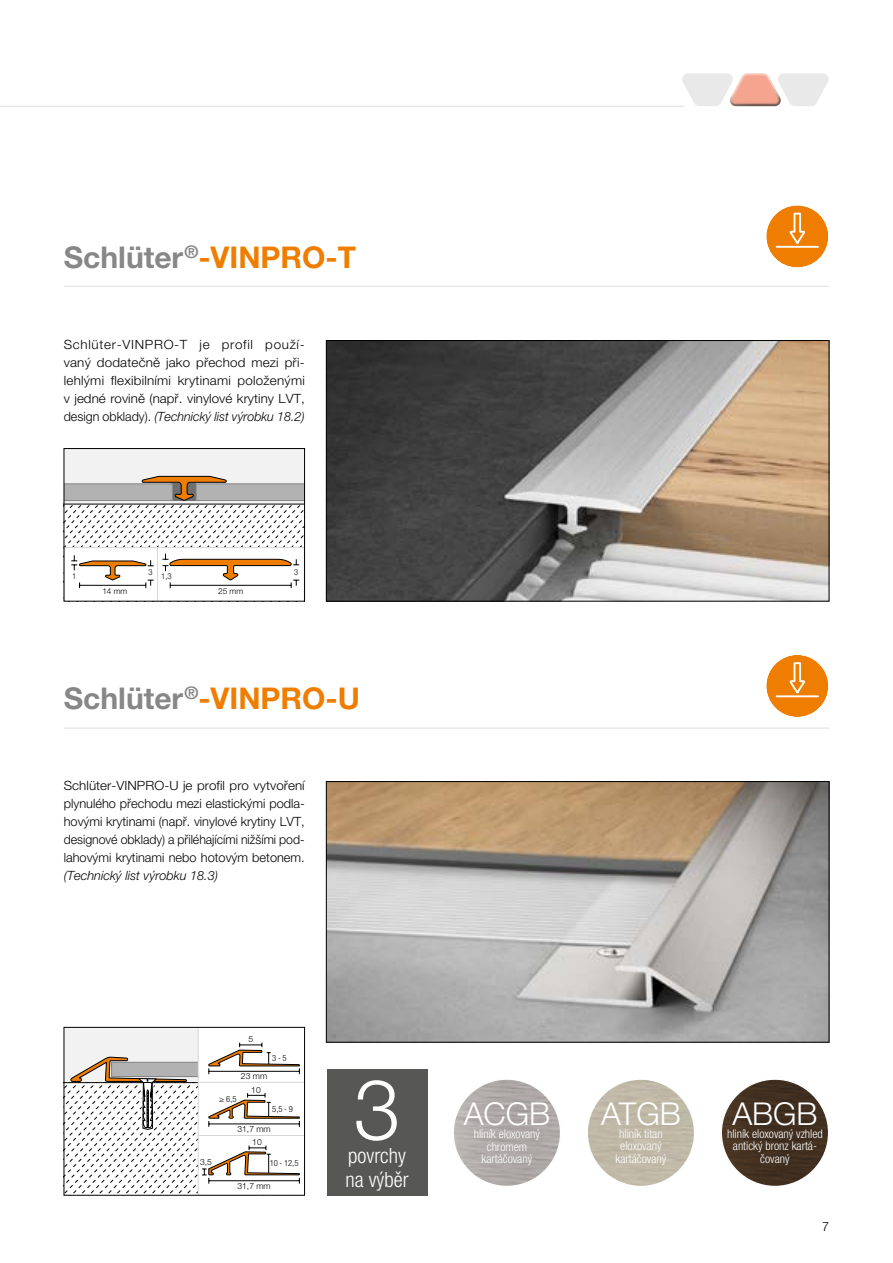
<style>
.page{position:relative;width:893px;height:1263px;background:#fff}
.page>*{position:absolute;margin:0;border:0;box-sizing:border-box;transform-origin:0 0}
.t1{font:300 84px "Helvetica Neue LT Pro";color:#fff}
.headline_12pt_orange{font:300 31.5px "Helvetica Neue LT Pro";color:#fff}
.Produktbeschreibung{font:700 30px "Helvetica Neue LT Pro";color:#ef7d00}
.t2{font:300 condensed 21px "Helvetica Neue LT Pro";color:#fff}
.Produktbeschreibung-2{font:300 12.75px/18px "Helvetica Neue LT Pro";letter-spacing:.005em;color:#000;text-align:justify;scale:1.05 1}
.Produktbeschreibung-3{font:300 12.75px "Helvetica Neue LT Pro";letter-spacing:.005em;color:#000}
.headline_12pt_orange-2{font:300 condensed 12px/12.8px "Helvetica Neue LT Pro";color:#fff;text-align:center}
.t3{font:300 8.55px "Helvetica Neue LTW1 G";color:#000}
.t4{font:300 condensed 8.55px "Helvetica Neue LTW1 G";color:#000}
.t5{font:300 8.25px "Helvetica Neue LTW1 G";color:#000}
.t6{font:300 8.25px "Helvetica Neue LTW1 G";color:#000;scale:.9 1}
.s1{color:#878787}
.s2{font-style:italic}
</style>
<div class="page">
<hr style="left:0;top:106px;width:685px;height:1px;background:#e9e9e9">
<div style="left:766px;top:205px;width:62px;height:63px;background:#ef7d00;border-radius:50%"></div>
<svg style="left:789px;top:212px;width:16px;height:31px"></svg>
<hr style="left:776px;top:246px;width:42px;height:2px;background:#fff">
<div style="left:765px;top:205px;width:64px;height:63px;border:1px solid #fff;border-radius:50%"></div>
<div style="left:766px;top:655px;width:62px;height:62px;background:#ef7d00;border-radius:50%"></div>
<svg style="left:789px;top:662px;width:16px;height:30px"></svg>
<hr style="left:776px;top:695px;width:42px;height:2px;background:#fff">
<div style="left:765px;top:654px;width:64px;height:64px;border:1px solid #fff;border-radius:50%"></div>
<img style="left:328px;top:342px;width:499px;height:257px">
<div style="left:326px;top:340px;width:503px;height:261px;border:1px solid #000"></div>
<img style="left:328px;top:783px;width:499px;height:257px">
<div style="left:326px;top:781px;width:503px;height:261px;border:1px solid #000"></div>
<div style="left:64px;top:448px;width:241px;height:153px;background:#f2f2f2"></div>
<svg style="left:66px;top:476px;width:237px;height:123px"></svg>
<hr style="left:170px;top:585px;width:121px;height:1px;background:#000">
<div style="left:64px;top:448px;width:241px;height:153px;border:1px solid #000"></div>
<svg style="left:66px;top:1029px;width:237px;height:164px"></svg>
<div style="left:64px;top:1027px;width:241px;height:168px;border:1px solid #000"></div>
<svg style="left:682px;top:73px;width:147px;height:33px"></svg>
<img style="left:721px;top:1079px;width:108px;height:107px;border-radius:54px">
<div style="left:587px;top:1079px;width:107px;height:107px;background:#c0b9a7;border-radius:54px"></div>
<img style="left:453px;top:1079px;width:107px;height:107px;border-radius:54px">
<hr style="left:64px;top:286px;width:765px;height:1px;background:#e9e9e9">
<hr style="left:64px;top:727px;width:765px;height:2px;background:#e9e9e9">
<div style="left:327px;top:1070px;width:100px;height:126px;background:#575756"></div>
<p class="Produktbeschreibung" style="left:64px;top:239px;width:294px"><span class="s1">Schlüter</span><sup>®</sup>-VINPRO-T</p>
<p class="Produktbeschreibung-2" style="left:64px;top:335px;width:231px">Schlüter-VINPRO-T je profil použí&shy;vaný dodatečně jako přechod mezi při&shy;lehlými flexibilními krytinami položenými v jedné rovině (např. vinylové krytiny LVT, design obklady). <span class="s2">(Technický list výrobku 18.2)</span></p>
<p class="t6" style="left:72px;top:571px;width:6px">1</p>
<p class="t5" style="left:102px;top:586px;width:27px">14 mm</p>
<p class="t6" style="left:148px;top:567px;width:6px">3</p>
<p class="t6" style="left:161px;top:571px;width:13px">1,3</p>
<p class="t5" style="left:218px;top:586px;width:27px">25 mm</p>
<p class="t6" style="left:294px;top:567px;width:6px">3</p>
<p class="Produktbeschreibung" style="left:64px;top:680px;width:298px"><span class="s1">Schlüter</span><sup>®</sup>-VINPRO-U</p>
<p class="Produktbeschreibung-2" style="left:64px;top:776px;width:231px">Schlüter-VINPRO-U je profil pro vytvoření plynulého přechodu mezi elastickými podla&shy;hovými krytinami (např. vinylové krytiny LVT, designové obklady) a přiléhajícími nižšími pod&shy;lahovými krytinami nebo hotovým betonem. <span class="s2">(Technický list výrobku 18.3)</span></p>
<p class="t3" style="left:248px;top:1034px;width:6px">5</p>
<p class="t4" style="left:272px;top:1053px;width:16px">3-5</p>
<p class="t3" style="left:241px;top:1071px;width:28px">23 mm</p>
<p class="t4" style="left:219px;top:1094px;width:19px">≥ 6,5</p>
<p class="t3" style="left:251px;top:1084px;width:11px">10</p>
<p class="t4" style="left:272px;top:1104px;width:22px">5,5-9</p>
<p class="t3" style="left:237px;top:1124px;width:35px">31,7 mm</p>
<p class="t3" style="left:252px;top:1137px;width:11px">10</p>
<p class="t3" style="left:200px;top:1156px;width:13px">3,5</p>
<p class="t4" style="left:270px;top:1158px;width:30px">10 - 12,5</p>
<p class="t3" style="left:237px;top:1181px;width:35px">31,7 mm</p>
<p class="t1" style="left:354px;top:1058px;width:48px">3</p>
<p class="t2" style="left:348px;top:1143px;width:59px">povrchy</p>
<p class="t2" style="left:346px;top:1167px;width:64px">na výběr</p>
<p class="headline_12pt_orange" style="left:464px;top:1094px;width:88px">ACGB</p>
<p class="headline_12pt_orange-2" style="left:474px;top:1127px;width:68px">hliník eloxovaný chromem</p>
<p class="headline_12pt_orange-2" style="left:482px;top:1152px;width:52px">kartáčovaný</p>
<p class="headline_12pt_orange" style="left:601px;top:1094px;width:81px">ATGB</p>
<p class="headline_12pt_orange-2" style="left:619px;top:1127px;width:45px;text-align:left">hliník titan eloxovaný</p>
<p class="headline_12pt_orange-2" style="left:616px;top:1152px;width:52px">kartáčovaný</p>
<p class="headline_12pt_orange" style="left:732px;top:1094px;width:87px">ABGB</p>
<p class="headline_12pt_orange-2" style="left:727px;top:1127px;width:97px">hliník eloxovaný vzhled antický bronz kartá&shy;čovaný</p>
<p class="Produktbeschreibung-3" style="left:822px;top:1219px;width:9px">7</p>
</div>
